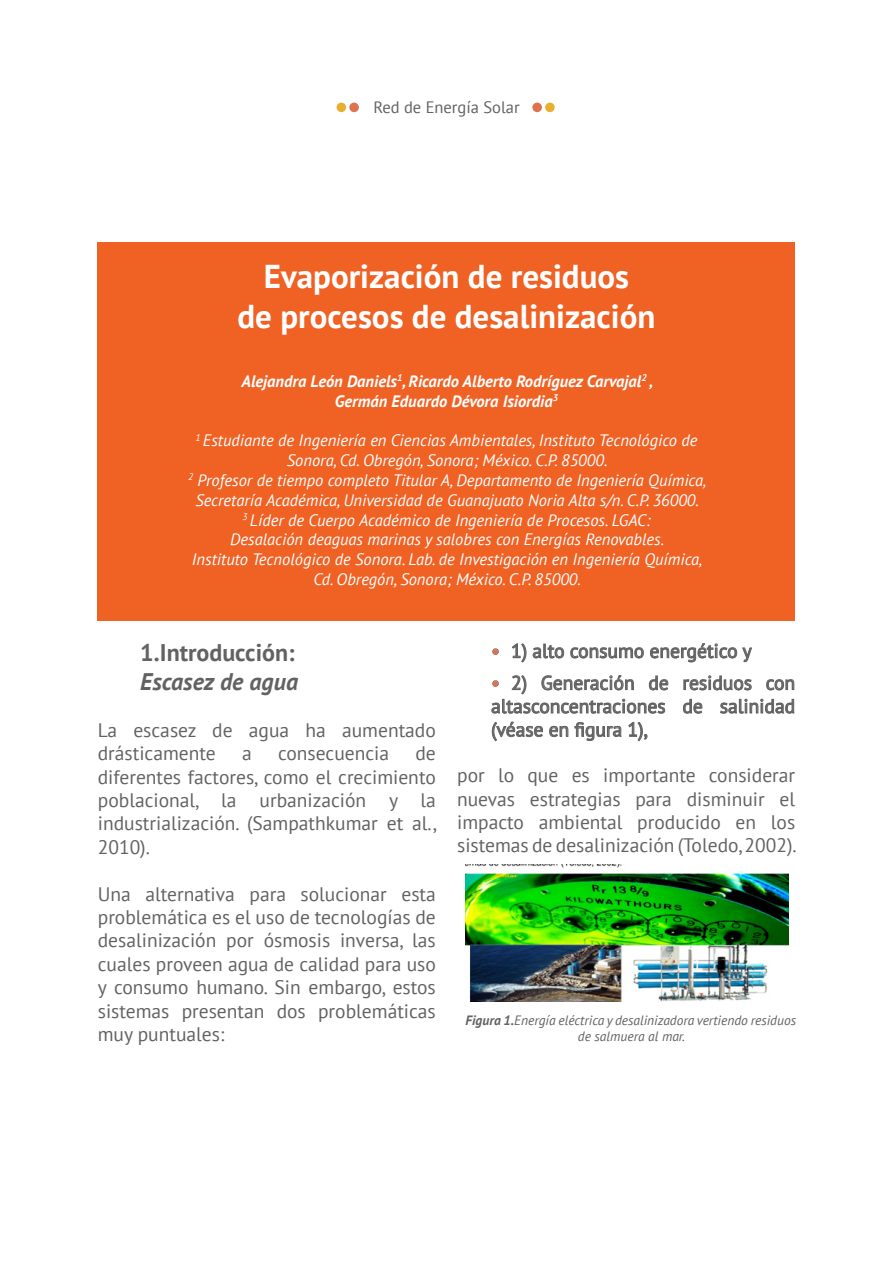
<style>
.page{position:relative;width:893px;height:1263px;background:#fff}
.page>*{position:absolute;margin:0;border:0;box-sizing:border-box;transform-origin:0 0}
.t1{font:700 33px "PT Sans";color:#fff}
.t2{font:700 24px "PT Sans";color:#636262}
.t3{font:italic 700 24px "PT Sans";color:#636262}
.t4{font:19.5px/23.4px "PT Sans";color:#636262;text-align:justify}
.t5{font:italic 16.5px "PT Sans";color:#fff}
.t6{font:italic 700 16.5px "PT Sans";color:#fff}
.t7{font:16.5px "PT Sans";color:#636262}
.t8{font:italic 13.5px/16.2px "PT Sans";color:#636262;text-align:center}
.s1{color:#dc734e}
.s2{font-weight:700}
</style>
<div class="page">
<div style="left:337px;top:103px;width:9px;height:9px;background:#e9b030;border-radius:50%"></div>
<div style="left:545px;top:103px;width:10px;height:9px;background:#e9b030;border-radius:50%"></div>
<div style="left:349px;top:103px;width:10px;height:9px;background:#dc734e;border-radius:50%"></div>
<div style="left:532px;top:103px;width:10px;height:9px;background:#dc734e;border-radius:50%"></div>
<div style="left:98px;top:242px;width:697px;height:379px;background:#f06124"></div>
<svg style="left:492px;top:648px;width:7px;height:7px"></svg>
<svg style="left:512px;top:643px;width:52px;height:20px"></svg>
<svg style="left:570px;top:647px;width:74px;height:12px"></svg>
<svg style="left:650px;top:643px;width:102px;height:19px"></svg>
<svg style="left:683px;top:675px;width:69px;height:15px"></svg>
<svg style="left:766px;top:679px;width:29px;height:11px"></svg>
<svg style="left:491px;top:675px;width:178px;height:39px"></svg>
<svg style="left:683px;top:698px;width:20px;height:16px"></svg>
<svg style="left:720px;top:698px;width:75px;height:16px"></svg>
<svg style="left:492px;top:722px;width:51px;height:19px"></svg>
<svg style="left:549px;top:722px;width:73px;height:19px"></svg>
<svg style="left:628px;top:722px;width:20px;height:19px"></svg>
<img style="left:466px;top:865px;width:323px;height:136px">
<p class="t7" style="left:373px;top:96px;width:148px">Red de Energía Solar</p>
<p class="t1" style="left:264px;top:255px;width:367px">Evaporización de residuos</p>
<p class="t1" style="left:237px;top:294px;width:419px">de procesos de desalinización</p>
<p class="t6" style="left:241px;top:370px;width:413px">Alejandra León Daniels<sup>1</sup>, Ricardo Alberto Rodríguez Carvajal<sup>2</sup> ,</p>
<p class="t6" style="left:335px;top:390px;width:225px">Germán Eduardo Dévora Isiordia<sup>3</sup></p>
<p class="t5" style="left:195px;top:430px;width:504px"><sup>1</sup> Estudiante de Ingeniería en Ciencias Ambientales, Instituto Tecnológico de</p>
<p class="t5" style="left:287px;top:450px;width:322px">Sonora, Cd. Obregón, Sonora; México. C.P. 85000.</p>
<p class="t5" style="left:188px;top:470px;width:520px"><sup>2</sup> Profesor de tiempo completo Titular A, Departamento de Ingeniería Química,</p>
<p class="t5" style="left:195px;top:489px;width:505px">Secretaría Académica, Universidad de Guanajuato Noria Alta s/n. C.P. 36000.</p>
<p class="t5" style="left:242px;top:509px;width:410px"><sup>3</sup> Líder de Cuerpo Académico de Ingeniería de Procesos. LGAC:</p>
<p class="t5" style="left:230px;top:529px;width:435px">Desalación deaguas marinas y salobres con Energías Renovables.</p>
<p class="t5" style="left:192px;top:549px;width:512px">Instituto Tecnológico de Sonora. Lab. de Investigación en Ingeniería Química,</p>
<p class="t5" style="left:313px;top:569px;width:269px">Cd. Obregón, Sonora; México. C.P. 85000.</p>
<p class="t2" style="left:140px;top:637px;width:156px">1.Introducción:</p>
<p class="t3" style="left:140px;top:666px;width:159px">Escasez de agua</p>
<p class="t4" style="left:98px;top:718px;width:340px">La escasez de agua ha aumentado drásticamente</p>
<p class="t4" style="left:242px;top:741px;width:11px">a</p>
<p class="t4" style="left:278px;top:741px;width:112px">consecuencia</p>
<p class="t4" style="left:98px;top:741px;width:341px;text-indent:318px">de diferentes factores, como el crecimiento poblacional, la urbanización y la industrialización. (Sampathkumar et al., 2010).</p>
<p class="t4" style="left:98px;top:881px;width:340px">Una alternativa para solucionar esta problemática es el uso de tecnologías de</p>
<p class="t4" style="left:98px;top:928px;width:340px">desalinización por ósmosis inversa, las cuales proveen agua de calidad para uso y consumo humano. Sin embargo, estos sistemas presentan dos problemáticas muy puntuales:</p>
<p class="t4" style="left:491px;top:639px;width:262px"><span class="s1">•</span> 1) alto consumo energético y</p>
<p class="t4" style="left:491px;top:671px;width:306px"><span class="s1">•</span> 2) Generación de residuos con altasconcentraciones de salinidad (véase en figura 1),</p>
<p class="t4" style="left:457px;top:763px;width:341px">por lo que es importante considerar nuevas estrategias para disminuir el impacto ambiental producido en los sistemas de desalinización (Toledo, 2002).</p>
<p class="t8" style="left:466px;top:1012px;width:332px"><span class="s2">Figura 1.</span>Energía eléctrica y desalinizadora vertiendo residuos de salmuera al mar.</p>
</div>
